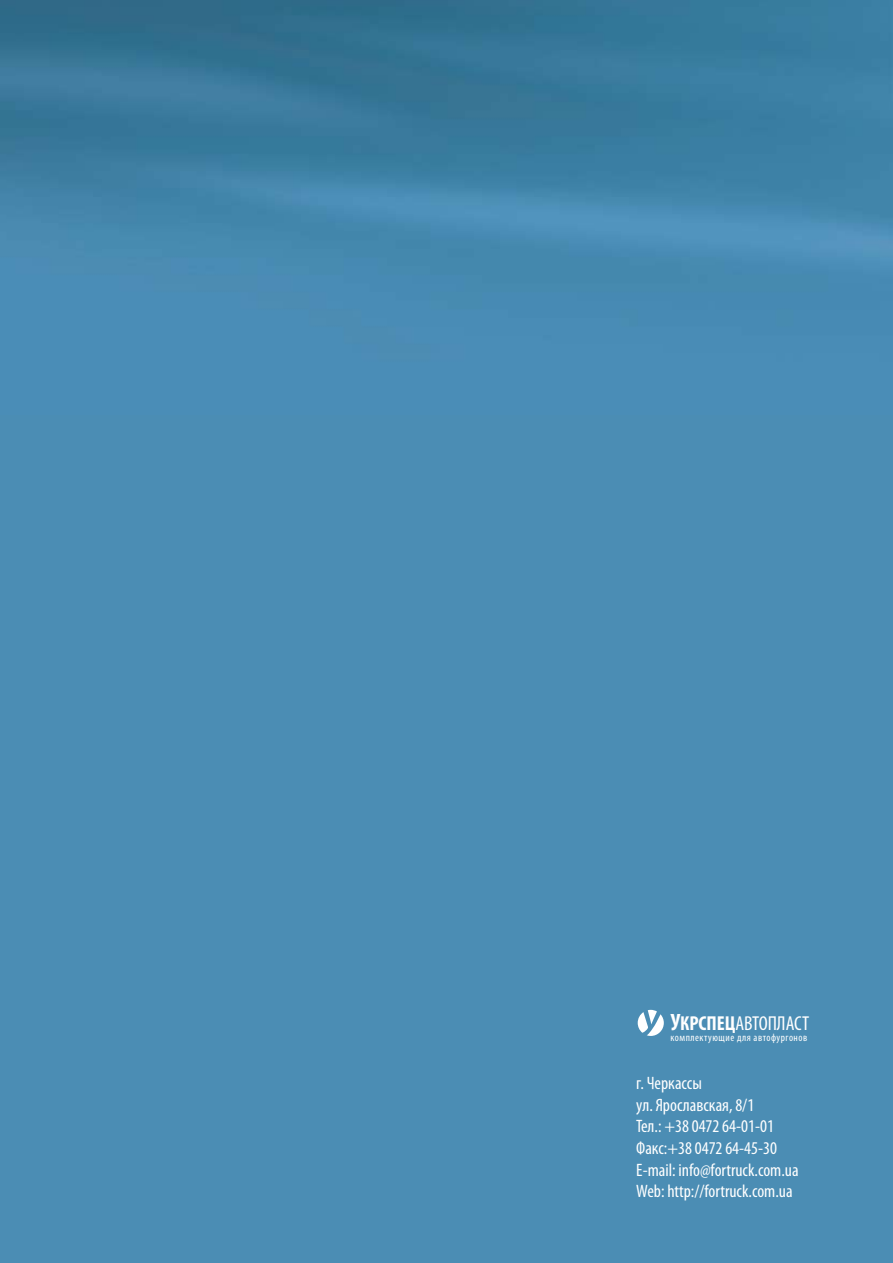
<style>
.page{position:relative;width:893px;height:1263px;background:#4b8db4}
.page>*{position:absolute;margin:0;border:0;box-sizing:border-box;transform-origin:0 0}
.t1{font:condensed 20.25px "Myriad Pro";color:#fff}
.t2{font:condensed 18px/21.6px "Myriad Pro";color:#fff}
.t3{font:condensed 10.65px "Myriad Pro";letter-spacing:.05em;color:#fff}
.s1{font-weight:700;font-size:23.7px}
.s2{font-weight:700}
</style>
<div class="page">
<img style="left:0;top:0;width:893px;height:253px">
<svg style="left:638px;top:1010px;width:26px;height:26px"></svg>
<p class="t1" style="left:671px;top:1011px;width:140px"><span class="s1">У</span><span class="s2">КРСПЕЦ</span>АВТОПЛАСТ</p>
<p class="t3" style="left:670px;top:1031px;width:138px">комплектующие для автофургонов</p>
<p class="t2" style="left:636px;top:1072px;width:164px">г. Черкассы<br>ул. Ярославская, 8/1<br>Тел.: +38 0472 64-01-01<br>Факс:+38 0472 64-45-30<br>E-mail: info@fortruck.com.ua<br>Web: http://fortruck.com.ua</p>
</div>
